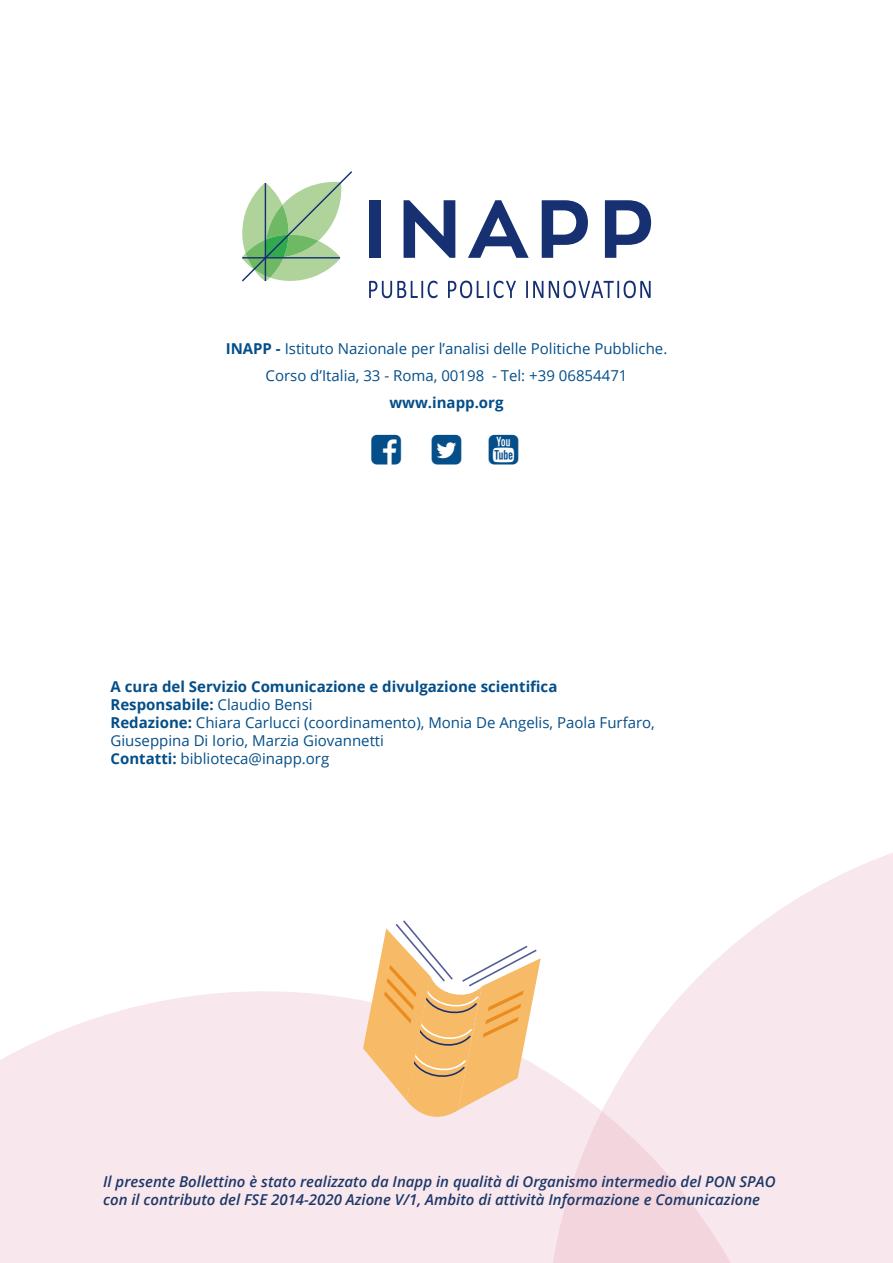
<style>
.page{position:relative;width:893px;height:1263px;background:#fff}
.page>*{position:absolute;margin:0;border:0;box-sizing:border-box;transform-origin:0 0}
.t1{font:15px/18px "Open Sans";color:#044e89}
.t2{font:italic 600 15px/18px "Open Sans";color:#1d3869}
.t3{font:700 15px "Open Sans";color:#044e89}
.s1{font-weight:700}
</style>
<div class="page">
<div style="left:0;top:991px;width:493px;height:272px;background:#f8e7ec"></div>
<svg style="left:493px;top:853px;width:400px;height:410px;fill:#f8e7ec"></svg>
<svg style="left:363px;top:916px;width:178px;height:213px"></svg>
<svg style="left:242px;top:171px;width:110px;height:111px"></svg>
<hr style="left:242px;top:257px;width:98px;height:1px;background:#163072">
<hr style="left:265px;top:183px;width:1px;height:98px;background:#163072">
<svg style="left:369px;top:281px;width:69px;height:17px"></svg>
<svg style="left:448px;top:281px;width:68px;height:17px"></svg>
<svg style="left:526px;top:281px;width:17px;height:17px"></svg>
<svg style="left:549px;top:281px;width:102px;height:17px"></svg>
<div style="left:369px;top:200px;width:12px;height:58px;background:#163072"></div>
<svg style="left:404px;top:200px;width:51px;height:58px"></svg>
<svg style="left:542px;top:200px;width:46px;height:58px"></svg>
<svg style="left:605px;top:200px;width:46px;height:58px"></svg>
<svg style="left:468px;top:200px;width:61px;height:58px"></svg>
<p class="t1" style="left:226px;top:335px;width:443px;line-height:27px;text-align:center"><span class="s1">INAPP -</span> Istituto Nazionale per l’analisi delle Politiche Pubbliche.<br>Corso d’Italia, 33 - Roma, 00198 - Tel: +39 06854471</p>
<p class="t3" style="left:389px;top:392px;width:116px">www.inapp.org</p>
<p class="t1" style="left:111px;top:677px;width:546px"><span class="s1">A cura del Servizio Comunicazione e divulgazione scientifica Responsabile:</span> Claudio Bensi<br><span class="s1">Redazione:</span> Chiara Carlucci (coordinamento), Monia De Angelis, Paola Furfaro, Giuseppina Di Iorio, Marzia Giovannetti<br><span class="s1">Contatti:</span> biblioteca@inapp.org</p>
<p class="t2" style="left:103px;top:1172px;width:674px">Il presente Bollettino è stato realizzato da Inapp in qualità di Organismo intermedio del PON SPAO con il contributo del FSE 2014-2020 Azione V/1, Ambito di attività Informazione e Comunicazione</p>
</div>
